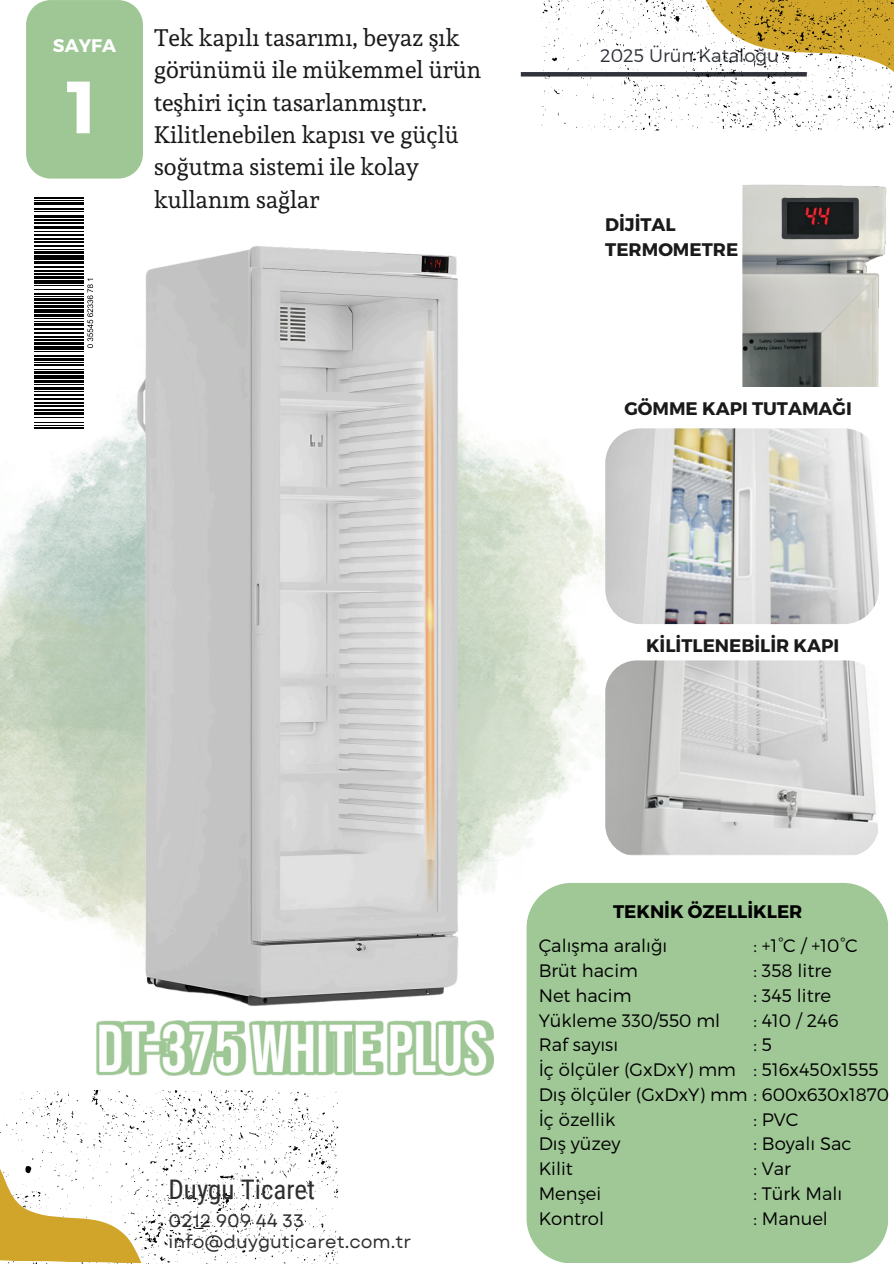
<style>
.page{position:relative;width:894px;height:1264px;background:#fff}
.page>*{position:absolute;margin:0;border:0;box-sizing:border-box;transform-origin:0 0}
.t1{font:700 73.65px "Montserrat";color:#fff}
.t2{font:27px "Roboto Condensed";color:#2e2e2e}
.t3{font:23.7px/32.2px "Andada";color:#1a1a1a}
.t4{font:700 18.15px/24.9px "Montserrat";color:#1a1a1a}
.t5{font:700 18.15px "Montserrat";color:#000}
.t6{font:300 18.15px "Montserrat";color:#30333a}
.t7{font:700 18.15px "Montserrat";color:#fff}
.t8{font:300 18px "Montserrat";color:#000}
.t9{font:18px "Garet";color:#2e2e2e}
</style>
<div class="page">
<img style="left:0;top:296px;width:118px;height:640px">
<div style="left:526px;top:883px;width:362px;height:379px;background:#9fc896"></div>
<div style="left:520px;top:72px;width:286px;height:5px;background:#30333a"></div>
<div style="left:26px;top:0;width:117px;height:178px;background:#9ec795"></div>
<hr style="left:35px;top:427px;width:49px;height:2px;background:#000">
<hr style="left:35px;top:425px;width:49px;height:1px;background:#000">
<hr style="left:35px;top:422px;width:49px;height:1px;background:#000">
<hr style="left:35px;top:417px;width:49px;height:1px;background:#000">
<hr style="left:35px;top:412px;width:49px;height:3px;background:#000">
<hr style="left:35px;top:409px;width:49px;height:2px;background:#000">
<hr style="left:35px;top:405px;width:49px;height:2px;background:#000">
<hr style="left:35px;top:402px;width:49px;height:2px;background:#000">
<hr style="left:35px;top:398px;width:49px;height:2px;background:#000">
<hr style="left:35px;top:394px;width:49px;height:2px;background:#000">
<hr style="left:35px;top:391px;width:49px;height:1px;background:#000">
<hr style="left:35px;top:387px;width:49px;height:3px;background:#000">
<hr style="left:35px;top:384px;width:49px;height:1px;background:#000">
<hr style="left:35px;top:380px;width:49px;height:3px;background:#000">
<hr style="left:35px;top:375px;width:49px;height:4px;background:#000">
<hr style="left:35px;top:371px;width:49px;height:3px;background:#000">
<hr style="left:35px;top:369px;width:49px;height:1px;background:#000">
<hr style="left:35px;top:364px;width:49px;height:2px;background:#000">
<hr style="left:35px;top:362px;width:49px;height:1px;background:#000">
<hr style="left:35px;top:358px;width:49px;height:3px;background:#000">
<hr style="left:35px;top:355px;width:49px;height:2px;background:#000">
<hr style="left:35px;top:351px;width:49px;height:1px;background:#000">
<hr style="left:35px;top:346px;width:49px;height:4px;background:#000">
<hr style="left:35px;top:342px;width:49px;height:3px;background:#000">
<hr style="left:35px;top:339px;width:49px;height:2px;background:#000">
<hr style="left:35px;top:336px;width:49px;height:2px;background:#000">
<hr style="left:35px;top:332px;width:49px;height:2px;background:#000">
<hr style="left:35px;top:328px;width:49px;height:2px;background:#000">
<hr style="left:35px;top:323px;width:49px;height:3px;background:#000">
<hr style="left:35px;top:321px;width:49px;height:1px;background:#000">
<hr style="left:35px;top:318px;width:49px;height:1px;background:#000">
<hr style="left:35px;top:314px;width:49px;height:3px;background:#000">
<hr style="left:35px;top:309px;width:49px;height:4px;background:#000">
<hr style="left:35px;top:305px;width:49px;height:3px;background:#000">
<hr style="left:35px;top:302px;width:49px;height:2px;background:#000">
<hr style="left:35px;top:298px;width:49px;height:3px;background:#000">
<hr style="left:35px;top:296px;width:49px;height:1px;background:#000">
<hr style="left:35px;top:293px;width:49px;height:2px;background:#000">
<hr style="left:35px;top:289px;width:49px;height:1px;background:#000">
<hr style="left:35px;top:285px;width:49px;height:1px;background:#000">
<hr style="left:35px;top:280px;width:49px;height:4px;background:#000">
<hr style="left:35px;top:276px;width:49px;height:3px;background:#000">
<hr style="left:35px;top:273px;width:49px;height:2px;background:#000">
<hr style="left:35px;top:270px;width:49px;height:2px;background:#000">
<hr style="left:35px;top:266px;width:49px;height:2px;background:#000">
<hr style="left:35px;top:261px;width:49px;height:3px;background:#000">
<hr style="left:35px;top:258px;width:49px;height:2px;background:#000">
<hr style="left:35px;top:254px;width:49px;height:3px;background:#000">
<hr style="left:35px;top:250px;width:49px;height:3px;background:#000">
<hr style="left:35px;top:248px;width:49px;height:1px;background:#000">
<hr style="left:35px;top:244px;width:49px;height:2px;background:#000">
<hr style="left:35px;top:240px;width:49px;height:2px;background:#000">
<hr style="left:35px;top:237px;width:49px;height:2px;background:#000">
<hr style="left:35px;top:233px;width:49px;height:2px;background:#000">
<hr style="left:35px;top:230px;width:49px;height:1px;background:#000">
<hr style="left:35px;top:226px;width:49px;height:2px;background:#000">
<hr style="left:35px;top:222px;width:49px;height:2px;background:#000">
<hr style="left:35px;top:219px;width:49px;height:2px;background:#000">
<hr style="left:35px;top:215px;width:49px;height:3px;background:#000">
<hr style="left:35px;top:211px;width:49px;height:1px;background:#000">
<hr style="left:35px;top:208px;width:49px;height:2px;background:#000">
<hr style="left:35px;top:202px;width:49px;height:3px;background:#000">
<hr style="left:35px;top:200px;width:49px;height:1px;background:#000">
<hr style="left:35px;top:197px;width:49px;height:2px;background:#000">
<svg style="left:87px;top:279px;width:6px;height:69px"></svg>
<img style="left:97px;top:1020px;width:396px;height:55px">
<img style="left:118px;top:245px;width:375px;height:781px">
<svg style="left:22px;top:1090px;width:316px;height:173px"></svg>
<svg style="left:0;top:1093px;width:147px;height:170px"></svg>
<img style="left:605px;top:660px;width:273px;height:196px;border-radius:32px">
<img style="left:732px;top:428px;width:146px;height:196px">
<img style="left:742px;top:184px;width:145px;height:203px">
<img style="left:780px;top:196px;width:78px;height:43px">
<svg style="left:541px;top:0;width:352px;height:130px"></svg>
<img style="left:130px;top:311px;width:602px;height:607px">
<p class="t7" style="left:53px;top:33px;width:65px">SAYFA</p>
<h3 class="t1" style="left:67px;top:59px;width:32px">1</h3>
<p class="t3" style="left:154px;top:22px;width:328px">Tek kapılı tasarımı, beyaz şık görünümü ile mükemmel ürün teşhiri için tasarlanmıştır.<br>Kilitlenebilen kapısı ve güçlü soğutma sistemi ile kolay kullanım sağlar</p>
<p class="t6" style="left:600px;top:44px;width:180px">2025 Ürün Kataloğu</p>
<p class="t4" style="left:605px;top:211px;width:134px">DİJİTAL<br>TERMOMETRE</p>
<p class="t4" style="left:624px;top:395px;width:229px">GÖMME KAPI TUTAMAĞI</p>
<p class="t4" style="left:646px;top:632px;width:195px">KİLİTLENEBİLİR KAPI</p>
<p class="t5" style="left:613px;top:899px;width:191px">TEKNİK ÖZELLİKLER</p>
<p class="t8" style="left:538px;top:934px;width:130px">Çalışma aralığı</p>
<p class="t8" style="left:538px;top:958px;width:101px">Brüt hacim</p>
<h3 class="t8" style="left:538px;top:983px;width:94px">Net hacim</h3>
<p class="t8" style="left:538px;top:1008px;width:183px">Yükleme 330/550 ml</p>
<h2 class="t8" style="left:538px;top:1033px;width:81px">Raf sayısı</h2>
<p class="t8" style="left:538px;top:1057px;width:199px">İç ölçüler (GxDxY) mm</p>
<p class="t8" style="left:538px;top:1082px;width:352px">Dış ölçüler (GxDxY) mm : 600x630x1870</p>
<p class="t8" style="left:538px;top:1107px;width:78px">İç özellik</p>
<p class="t8" style="left:538px;top:1132px;width:83px">Dış yüzey</p>
<p class="t8" style="left:538px;top:1156px;width:36px">Kilit</p>
<p class="t8" style="left:538px;top:1181px;width:64px">Menşei</p>
<p class="t8" style="left:538px;top:1206px;width:67px">Kontrol</p>
<p class="t8" style="left:753px;top:934px;width:106px">: +1°C / +10°C</p>
<p class="t8" style="left:753px;top:958px;width:80px">: 358 litre</p>
<p class="t8" style="left:753px;top:983px;width:79px">: 345 litre</p>
<p class="t8" style="left:753px;top:1008px;width:87px">: 410 / 246</p>
<p class="t8" style="left:753px;top:1033px;width:20px">: 5</p>
<p class="t8" style="left:753px;top:1057px;width:127px">: 516x450x1555</p>
<p class="t8" style="left:753px;top:1107px;width:47px">: PVC</p>
<p class="t8" style="left:753px;top:1132px;width:100px">: Boyalı Sac</p>
<p class="t8" style="left:753px;top:1156px;width:39px">: Var</p>
<p class="t8" style="left:753px;top:1181px;width:90px">: Türk Malı</p>
<p class="t2" style="left:168px;top:1174px;width:148px">Duygu Ticaret</p>
<p class="t9" style="left:168px;top:1207px;width:137px">0212 909 44 33</p>
<p class="t8" style="left:753px;top:1206px;width:76px">: Manuel</p>
<p class="t9" style="left:168px;top:1228px;width:244px">info@duyguticaret.com.tr</p>
</div>
